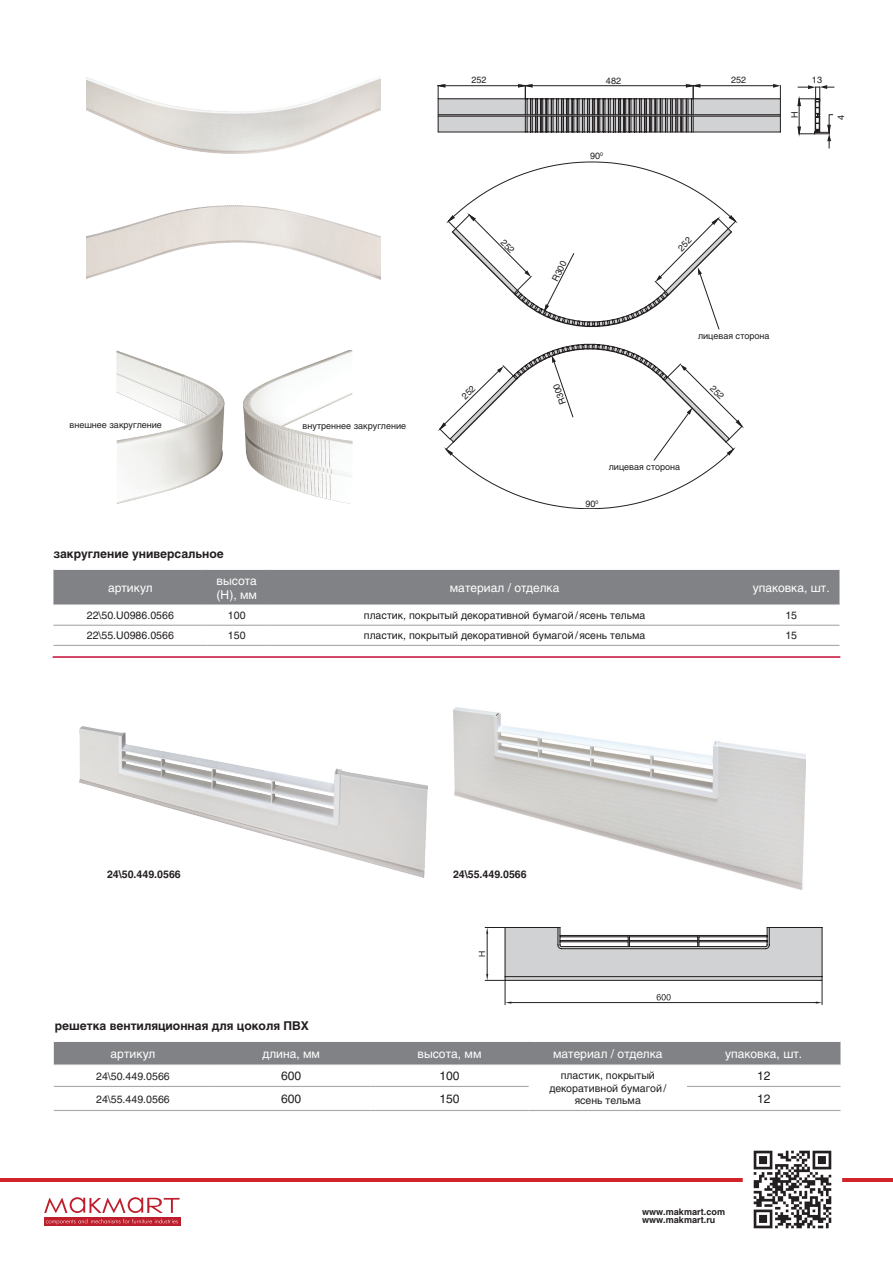
<style>
.page{position:relative;width:893px;height:1263px;background:#fff}
.page>*{position:absolute;margin:0;border:0;box-sizing:border-box;transform-origin:0 0}
.t1{font:12px/14.4px "Helios C";color:#fff}
.артикулы{font:700 12px "Helios C";color:#231f20}
.t2{font:12px "Helios C";color:#231f20}
.t3{font:10.5px "Helios C";color:#231f20}
.артикулы-2{font:700 10.5px "Helios C";color:#231f20}
.схемы{font:9px "Helios C";color:#231f20}
.t4{font:700 9px/8.6px "Helios C";color:#231f20}
</style>
<div class="page">
<hr style="left:0;top:1178px;width:893px;height:3px;background:#d1232a">
<img style="left:746px;top:1150px;width:93px;height:79px">
<div style="left:44px;top:1217px;width:136px;height:9px;background:#be1d2c"></div>
<svg style="left:46px;top:1219px;width:132px;height:5px"></svg>
<svg style="left:44px;top:1197px;width:136px;height:16px"></svg>
<img style="left:86px;top:77px;width:294px;height:76px">
<img style="left:86px;top:206px;width:294px;height:73px">
<img style="left:80px;top:726px;width:348px;height:151px">
<img style="left:453px;top:708px;width:352px;height:181px">
<div style="left:53px;top:570px;width:786px;height:34px;background:#808285"></div>
<hr style="left:53px;top:625px;width:154px;height:1px;background:#a8a9ad">
<hr style="left:207px;top:625px;width:59px;height:1px;background:#a8a9ad">
<hr style="left:266px;top:625px;width:477px;height:1px;background:#a8a9ad">
<hr style="left:743px;top:625px;width:96px;height:1px;background:#a8a9ad">
<hr style="left:53px;top:645px;width:154px;height:1px;background:#a8a9ad">
<hr style="left:207px;top:645px;width:59px;height:1px;background:#a8a9ad">
<hr style="left:266px;top:645px;width:477px;height:1px;background:#a8a9ad">
<hr style="left:743px;top:645px;width:96px;height:1px;background:#a8a9ad">
<hr style="left:53px;top:656px;width:787px;height:2px;background:#c40c37">
<img style="left:116px;top:350px;width:109px;height:153px">
<img style="left:243px;top:350px;width:109px;height:153px">
<div style="left:54px;top:1042px;width:786px;height:22px;background:#808285"></div>
<hr style="left:54px;top:1086px;width:158px;height:1px;background:#a8a9ad">
<hr style="left:212px;top:1086px;width:158px;height:1px;background:#a8a9ad">
<hr style="left:370px;top:1086px;width:159px;height:1px;background:#a8a9ad">
<hr style="left:687px;top:1086px;width:153px;height:1px;background:#a8a9ad">
<hr style="left:54px;top:1110px;width:158px;height:1px;background:#a8a9ad">
<hr style="left:212px;top:1110px;width:158px;height:1px;background:#a8a9ad">
<hr style="left:370px;top:1110px;width:159px;height:1px;background:#a8a9ad">
<hr style="left:529px;top:1110px;width:158px;height:1px;background:#a8a9ad">
<hr style="left:687px;top:1110px;width:153px;height:1px;background:#a8a9ad">
<svg style="left:479px;top:927px;width:344px;height:78px"></svg>
<svg style="left:438px;top:84px;width:396px;height:425px"></svg>
<p class="схемы" style="left:471px;top:75px;width:17px">252</p>
<p class="схемы" style="left:606px;top:75px;width:17px">482</p>
<p class="схемы" style="left:731px;top:75px;width:17px">252</p>
<p class="схемы" style="left:812px;top:75px;width:12px">13</p>
<p class="схемы" style="left:789px;top:118px;width:8px;rotate:-90deg">H</p>
<p class="схемы" style="left:590px;top:150px;width:15px">90<sup>0</sup></p>
<p class="схемы" style="left:836px;top:120px;width:7px;rotate:-90deg">4</p>
<p class="схемы" style="left:70px;top:419px;width:94px">внешнее закругление</p>
<p class="схемы" style="left:302px;top:420px;width:105px">внутреннее закругление</p>
<p class="схемы" style="left:550px;top:279px;width:23px;rotate:-64deg">R300</p>
<p class="схемы" style="left:558px;top:406px;width:23px;rotate:-110deg">R300</p>
<p class="схемы" style="left:698px;top:330px;width:73px">лицевая сторона</p>
<p class="схемы" style="left:609px;top:461px;width:73px">лицевая сторона</p>
<p class="схемы" style="left:585px;top:498px;width:15px">90<sup>0</sup></p>
<p class="артикулы" style="left:53px;top:546px;width:172px">закругление универсальное</p>
<p class="t1" style="left:108px;top:580px;width:46px">артикул</p>
<p class="t1" style="left:217px;top:573px;width:42px">высота (H), мм</p>
<p class="t1" style="left:450px;top:580px;width:111px">материал / отделка</p>
<p class="t1" style="left:753px;top:580px;width:79px">упаковка, шт.</p>
<p class="t3" style="left:87px;top:609px;width:89px">22\50.U0986.0566</p>
<p class="t3" style="left:228px;top:609px;width:19px">100</p>
<p class="t3" style="left:364px;top:609px;width:283px">пластик, покрытый декоративной бумагой/ясень тельма</p>
<p class="t3" style="left:785px;top:609px;width:13px">15</p>
<p class="t3" style="left:87px;top:629px;width:89px">22\55.U0986.0566</p>
<p class="t3" style="left:228px;top:629px;width:19px">150</p>
<p class="t3" style="left:364px;top:629px;width:283px">пластик, покрытый декоративной бумагой/ясень тельма</p>
<p class="t3" style="left:785px;top:629px;width:13px">15</p>
<p class="артикулы-2" style="left:107px;top:868px;width:75px">24\50.449.0566</p>
<p class="артикулы-2" style="left:453px;top:868px;width:75px">24\55.449.0566</p>
<p class="артикулы" style="left:55px;top:1018px;width:255px">решетка вентиляционная для цоколя ПВХ</p>
<p class="t1" style="left:111px;top:1046px;width:46px">артикул</p>
<p class="t1" style="left:262px;top:1046px;width:59px">длина, мм</p>
<p class="t1" style="left:418px;top:1046px;width:65px">высота, мм</p>
<p class="t1" style="left:553px;top:1046px;width:111px">материал / отделка</p>
<p class="t1" style="left:725px;top:1046px;width:79px">упаковка, шт.</p>
<p class="t3" style="left:96px;top:1070px;width:75px">24\50.449.0566</p>
<p class="t2" style="left:281px;top:1069px;width:22px">600</p>
<p class="t2" style="left:439px;top:1069px;width:22px">100</p>
<p class="t3" style="left:561px;top:1069px;width:96px">пластик, покрытый</p>
<p class="t3" style="left:549px;top:1082px;width:119px">декоративной бумагой/</p>
<p class="t3" style="left:575px;top:1094px;width:68px">ясень тельма</p>
<p class="t2" style="left:757px;top:1069px;width:15px">12</p>
<p class="t3" style="left:96px;top:1092px;width:75px">24\55.449.0566</p>
<p class="t2" style="left:281px;top:1092px;width:22px">600</p>
<p class="t2" style="left:439px;top:1092px;width:22px">150</p>
<p class="t2" style="left:757px;top:1092px;width:15px">12</p>
<p class="t4" style="left:642px;top:1207px;width:84px">www.makmart.com www.makmart.ru</p>
</div>
